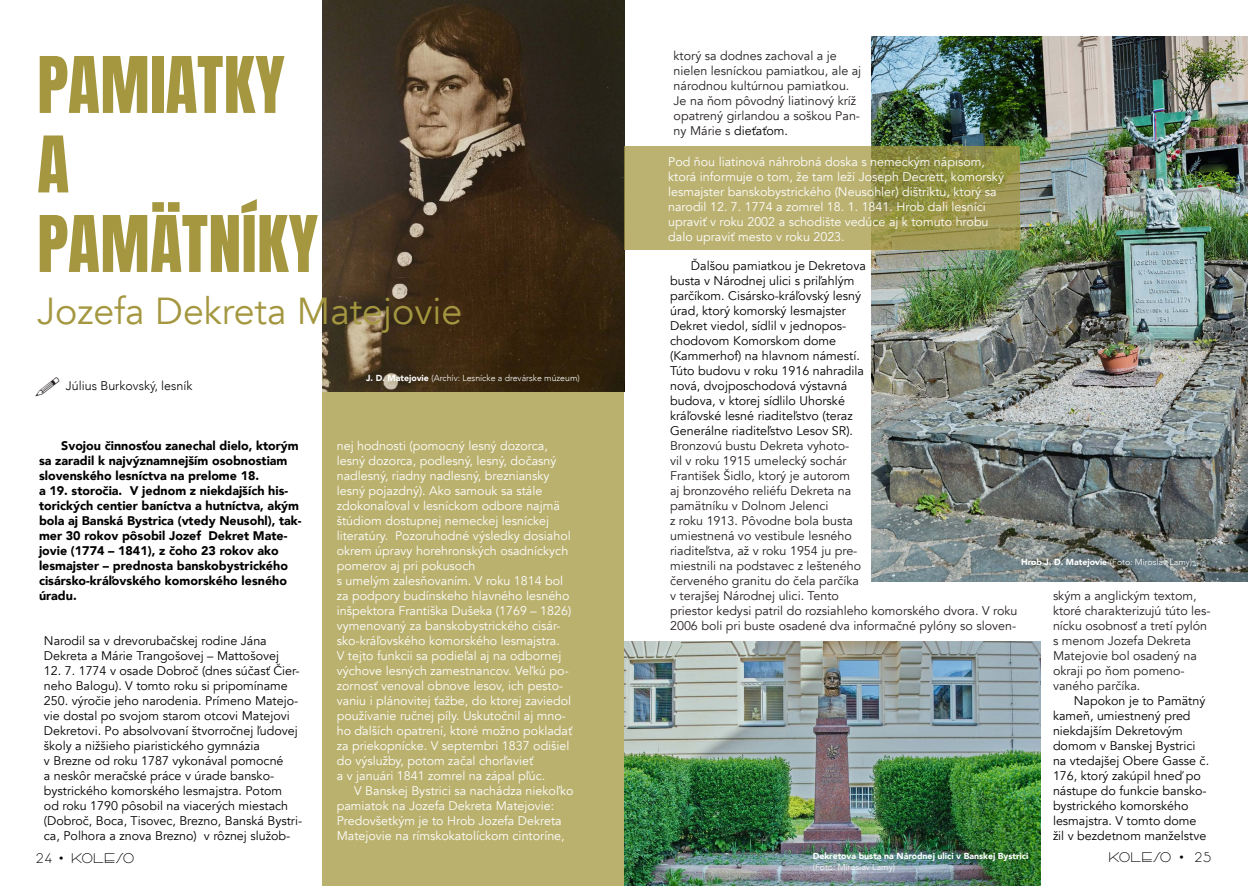
<style>
.page{position:relative;width:1248px;height:886px;background:#fff}
.page>*{position:absolute;margin:0;border:0;box-sizing:border-box;transform-origin:0 0}
.t1{font:66.25px/79.5px "Anton";letter-spacing:.005em;color:#a49740}
.t2{font:37.5px "Avenir";color:#a49740}
.t3{font:300 15px "Arbotek";color:#000}
.t4{font:12.5px/15px "Avenir";color:#fff}
.t5{font:12.5px/15px "Avenir";color:#000}
.t6{font:12.5px/15px "Avenir";color:#241f21}
.t7{font:900 12.5px/15px "Avenir";color:#000}
.t8{font:300 12.5px "Avenir";color:#000}
.t9{font:300 8.75px "Avenir";color:#fff}
.t10{font:900 8.75px "Avenir";color:#fff}
.s1{font-weight:900}
.s2{color:#000}
</style>
<div class="page">
<div style="left:322px;top:0;width:302px;height:886px;background:#bab16f"></div>
<img style="left:322px;top:0;width:302px;height:392px">
<img style="left:871px;top:36px;width:376px;height:546px">
<img style="left:624px;top:641px;width:415px;height:245px">
<svg style="left:624px;top:146px;width:395px;height:103px;background:#aca561"></svg>
<h1 class="t1" style="left:37px;top:50px;width:282px">PAMIATKY<br>A<br>PAMÄTNÍKY</h1>
<h2 class="t2" style="left:37px;top:289px;width:427px">Jozefa Dekreta Matejovie</h2>
<p class="t8" style="left:66px;top:378px;width:128px">Július Burkovský, lesník</p>
<p class="t7" style="left:39px;top:438px;width:264px;text-indent:22px">Svojou činnosťou zanechal dielo, ktorým sa zaradil k najvýznamnejším osobnostiam slovenského lesníctva na prelome 18.<br>a 19. storočia. V jednom z niekdajších his&shy;torických centier baníctva a hutníctva, akým bola aj Banská Bystrica (vtedy Neusohl), tak&shy;mer 30 rokov pôsobil Jozef Dekret Mate&shy;jovie (1774 – 1841), z čoho 23 rokov ako lesmajster – prednosta banskobystrického cisársko-kráľovského komorského lesného úradu.</p>
<p class="t5" style="left:44px;top:633px;width:236px">Narodil sa v drevorubačskej rodine Jána<br>Dekreta a Márie Trangošovej – Mattošovej</p>
<p class="t5" style="left:44px;top:663px;width:260px">12. 7. 1774 v osade Dobroč (dnes súčasť Čier&shy;neho Balogu). V tomto roku si pripomíname 250. výročie jeho narodenia. Prímeno Matejo&shy;vie dostal po svojom starom otcovi Matejovi Dekretovi. Po absolvovaní štvorročnej ľudovej školy a nižšieho piaristického gymnázia<br>v Brezne od roku 1787 vykonával pomocné<br>a neskôr meračské práce v úrade bansko&shy;bystrického komorského lesmajstra. Potom<br>od roku 1790 pôsobil na viacerých miestach (Dobroč, Boca, Tisovec, Brezno, Banská Bystri&shy;ca, Polhora a znova Brezno) v rôznej služob-</p>
<p class="t9" style="left:366px;top:373px;width:215px"><span class="s1">J. D. Matejovie</span> (Archív: Lesnícke a drevárske múzeum)</p>
<p class="t4" style="left:337px;top:438px;width:237px">nej hodnosti (pomocný lesný dozorca, lesný dozorca, podlesný, lesný, dočasný nadlesný, riadny nadlesný, brezniansky lesný pojazdný). Ako samouk sa stále zdokonaľoval v lesníckom odbore najmä štúdiom dostupnej nemeckej lesníckej literatúry. Pozoruhodné výsledky dosiahol okrem úpravy horehronských osadníckych pomerov aj pri pokusoch<br>s umelým zalesňovaním. V roku 1814 bol za podpory budínskeho hlavného lesného inšpektora Františka Dušeka (1769 – 1826) vymenovaný za banskobystrického cisár&shy;sko-kráľovského komorského lesmajstra.<br>V tejto funkcii sa podieľal aj na odbornej výchove lesných zamestnancov. Veľkú po&shy;zornosť venoval obnove lesov, ich pesto&shy;vaniu i plánovitej ťažbe, do ktorej zaviedol používanie ručnej píly. Uskutočnil aj mno&shy;ho ďalších opatrení, ktoré možno pokladať za priekopnícke. V septembri 1837 odišiel do výslužby, potom začal chorľavieť<br>a v januári 1841 zomrel na zápal pľúc.</p>
<p class="t4" style="left:337px;top:783px;width:238px;text-indent:17px">V Banskej Bystrici sa nachádza niekoľko pamiatok na Jozefa Dekreta Matejovie:<br>Predovšetkým je to Hrob Jozefa Dekreta Matejovie na rímskokatolíckom cintoríne,</p>
<p class="t6" style="left:673px;top:48px;width:189px">ktorý sa dodnes zachoval a je nielen lesníckou pamiatkou, ale aj národnou kultúrnou pamiatkou.<br>Je na ňom pôvodný liatinový kríž opatrený girlandou a soškou Pan&shy;ny Márie s <span class="s2">dieťaťom.</span></p>
<p class="t4" style="left:668px;top:154px;width:337px">Pod ňou liatinová náhrobná doska s nemeckým nápisom, ktorá informuje o tom, že tam leží Joseph Decrett, komorský lesmajster banskobystrického (Neusohler) dištriktu, ktorý sa narodil 12. 7. 1774 a zomrel 18. 1. 1841. Hrob dali lesníci upraviť v roku 2002 a schodište vedúce aj k tomuto hrobu dalo upraviť mesto v roku 2023.</p>
<p class="t5" style="left:670px;top:258px;width:197px;text-indent:21px">Ďalšou pamiatkou je Dekretova busta v Národnej ulici s priľahlým parčíkom. Cisársko-kráľovský lesný úrad, ktorý komorský lesmajster Dekret viedol, sídlil v jednopos&shy;chodovom Komorskom dome (Kammerhof) na hlavnom námestí.<br>Túto budovu v roku 1916 nahradila nová, dvojposchodová výstavná budova, v ktorej sídlilo Uhorské kráľovské lesné riaditeľstvo (teraz Generálne riaditeľstvo Lesov SR).</p>
<p class="t6" style="left:670px;top:438px;width:349px">Bronzovú bustu Dekreta vyhoto-<br>vil v roku 1915 umelecký sochár<br>František Šidlo, ktorý je autorom<br>aj bronzového reliéfu Dekreta na<br>pamätníku v Dolnom Jelenci<br>z roku 1913. Pôvodne bola busta<br>umiestnená vo vestibule lesného<br>riaditeľstva, až v roku 1954 ju pre-<br>miestnili na podstavec z lešteného<br>červeného granitu do čela parčíka<br>v terajšej Národnej ulici. Tento<br>priestor kedysi patril do rozsiahleho komorského dvora. V roku 2006 boli pri buste osadené dva informačné pylóny so sloven-</p>
<p class="t9" style="left:1020px;top:557px;width:172px"><span class="s1">Hrob J. D. Matejovie</span> (Foto: Miroslav Lamy)</p>
<p class="t6" style="left:1052px;top:588px;width:158px">ským a anglickým textom, ktoré charakterizujú túto les&shy;nícku osobnosť a tretí pylón s menom Jozefa Dekreta<br>Matejovie bol osadený na okraji po ňom pomeno&shy;vaného parčíka.</p>
<p class="t5" style="left:1052px;top:693px;width:158px;text-indent:21px">Napokon je to Pamätný kameň, umiestnený pred niekdajším Dekretovým domom v Banskej Bystrici na vtedajšej Obere Gasse č.<br>176, ktorý zakúpil hneď po nástupe do funkcie bansko&shy;bystrického komorského lesmajstra. V tomto dome žil v bezdetnom manželstve</p>
<p class="t3" style="left:35px;top:849px;width:100px">24 • KOLESO</p>
<p class="t3" style="left:1108px;top:849px;width:104px">KOLESO • 25</p>
<p class="t10" style="left:812px;top:849px;width:217px">Dekretova busta na Národnej ulici v Banskej Bystrici</p>
<p class="t9" style="left:812px;top:861px;width:84px">(Foto: Miroslav Lamy)</p>
</div>
